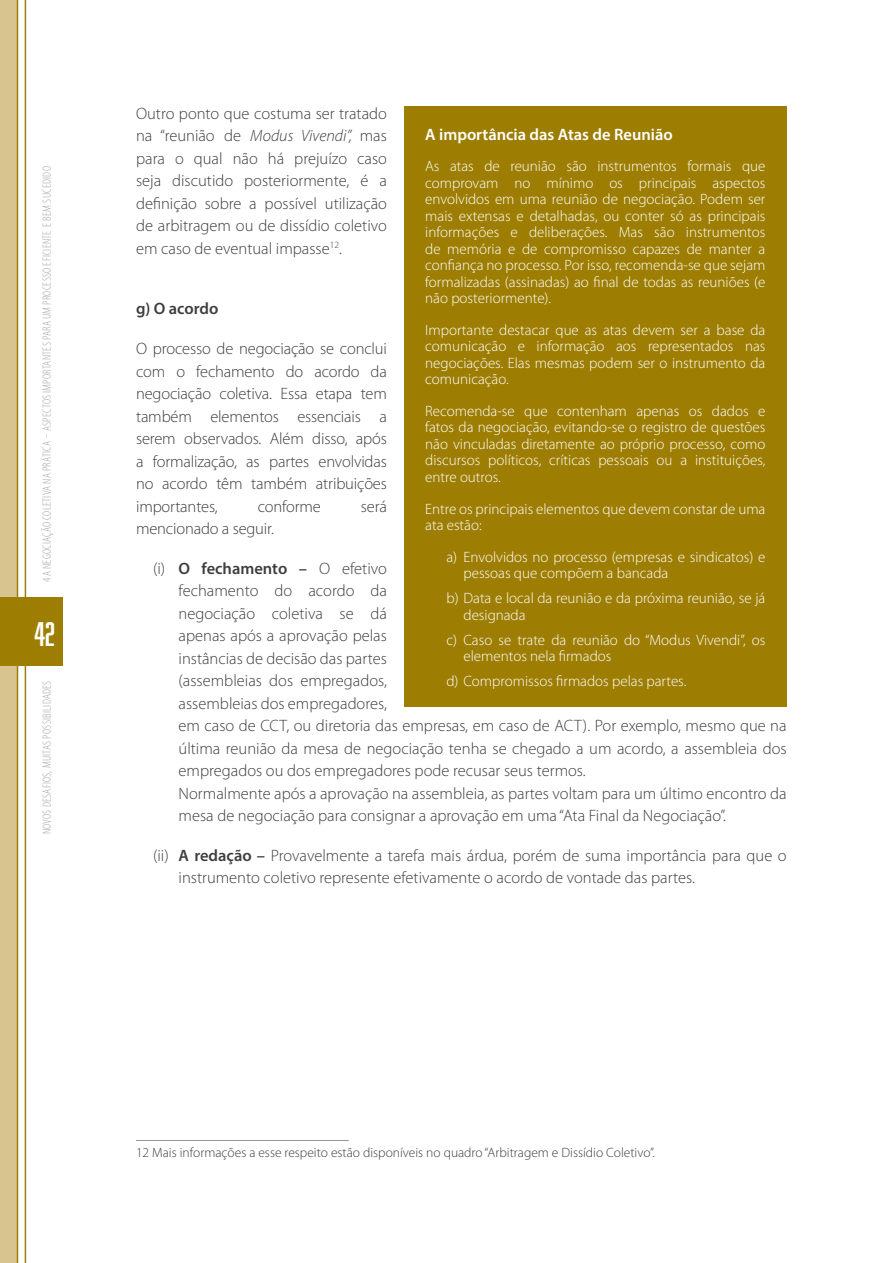
<style>
.page{position:relative;width:893px;height:1263px;background:#fff}
.page>*{position:absolute;margin:0;border:0;box-sizing:border-box;transform-origin:0 0}
.t1{font:31.35px "Abolition";color:#fff}
.t2{font:300 16.5px/22.5px "Myriad Pro";color:#3e3e3f;text-align:justify}
.t3{font:600 16.5px "Myriad Pro";color:#fff}
.t4{font:600 16.5px "Myriad Pro";color:#3e3e3f}
.t5{font:300 15px/16.5px "Myriad Pro";color:#fff}
.t6{font:300 13.5px "Myriad Pro";color:#3e3e3f}
.t7{font:300 condensed 12px "Myriad Pro";letter-spacing:.02em;color:#a8a9ad}
.s1{font-style:italic}
.s2{font-weight:600}
</style>
<div class="page">
<hr style="left:136px;top:1140px;width:213px;height:1px;background:#939598">
<div style="left:404px;top:106px;width:383px;height:601px;background:#9d7e02"></div>
<div style="left:0;top:0;width:17px;height:1263px;background:#d8c48f"></div>
<div style="left:0;top:597px;width:63px;height:68px;background:#9d7e02"></div>
<hr style="left:17px;top:0;width:1px;height:1263px;background:#9d7e02">
<hr style="left:25px;top:0;width:1px;height:1263px;background:#9d7e02">
<p class="t7" style="left:41px;top:582px;width:418px;rotate:-90deg">4 A NEGOCIAÇÃO COLETIVA NA PRÁTICA – ASPECTOS IMPORTANTES PARA UM PROCESSO EFICIENTE E BEM SUCEDIDO</p>
<h1 class="t1" style="left:35px;top:615px;width:22px">42</h1>
<p class="t7" style="left:41px;top:834px;width:154px;rotate:-90deg">Novos desafios, muitas possibilidades</p>
<p class="t2" style="left:136px;top:102px;width:252px">Outro ponto que costuma ser tratado na “reunião de <span class="s1">Modus Vivendi”,</span> mas para o qual não há prejuízo caso seja discutido posteriormente, é a definição sobre a possível utilização de arbitragem ou de dissídio coletivo em caso de eventual impasse<sup>12</sup>.</p>
<p class="t3" style="left:425px;top:124px;width:249px">A importância das Atas de Reunião</p>
<p class="t5" style="left:425px;top:158px;width:342px;text-align:justify">As atas de reunião são instrumentos formais que comprovam no mínimo os principais aspectos envolvidos em uma reunião de negociação. Podem ser mais extensas e detalhadas, ou conter só as principais informações e deliberações. Mas são instrumentos de memória e de compromisso capazes de manter a confiança no processo. Por isso, recomenda-se que sejam formalizadas (assinadas) ao final de todas as reuniões (e não posteriormente).</p>
<p class="t5" style="left:425px;top:322px;width:342px;text-align:justify">Importante destacar que as atas devem ser a base da comunicação e informação aos representados nas negociações. Elas mesmas podem ser o instrumento da comunicação.</p>
<p class="t5" style="left:425px;top:403px;width:342px;text-align:justify">Recomenda-se que contenham apenas os dados e fatos da negociação, evitando-se o registro de questões não vinculadas diretamente ao próprio processo, como discursos políticos, críticas pessoais ou a instituições, entre outros.</p>
<p class="t5" style="left:425px;top:500px;width:342px">Entre os principais elementos que devem constar de uma ata estão:</p>
<p class="t5" style="left:463px;top:548px;width:303px;text-indent:-17px">a) Envolvidos no processo (empresas e sindicatos) e pessoas que compõem a bancada</p>
<p class="t5" style="left:463px;top:590px;width:303px;text-indent:-17px">b) Data e local da reunião e da próxima reunião, se já designada</p>
<p class="t5" style="left:463px;top:631px;width:303px;text-indent:-17px">c) Caso se trate da reunião do “Modus Vivendi”, os elementos nela firmados</p>
<p class="t5" style="left:446px;top:673px;width:241px">d) Compromissos firmados pelas partes.</p>
<p class="t4" style="left:136px;top:298px;width:84px">g) O acordo</p>
<p class="t2" style="left:136px;top:337px;width:252px">O processo de negociação se conclui com o fechamento do acordo da negociação coletiva. Essa etapa tem também elementos essenciais a serem observados. Além disso, após a formalização, as partes envolvidas no acordo têm também atribuições importantes,</p>
<p class="t2" style="left:258px;top:495px;width:65px">conforme</p>
<p class="t2" style="left:361px;top:495px;width:28px">será</p>
<p class="t2" style="left:136px;top:518px;width:139px">mencionado a seguir.</p>
<p class="t2" style="left:179px;top:557px;width:610px;text-align:left;text-indent:-26px">(i) <span class="s2">O fechamento –</span> O efetivo<br>fechamento do acordo da<br>negociação coletiva se dá<br>apenas após a aprovação pelas<br>instâncias de decisão das partes<br>(assembleias dos empregados,<br>assembleias dos empregadores,<br>em caso de CCT, ou diretoria das empresas, em caso de ACT). Por exemplo, mesmo que na última reunião da mesa de negociação tenha se chegado a um acordo, a assembleia dos empregados ou dos empregadores pode recusar seus termos.<br>Normalmente após a aprovação na assembleia, as partes voltam para um último encontro da mesa de negociação para consignar a aprovação em uma “Ata Final da Negociação”.</p>
<p class="t2" style="left:179px;top:844px;width:610px;text-indent:-26px">(ii) <span class="s2">A redação –</span> Provavelmente a tarefa mais árdua, porém de suma importância para que o instrumento coletivo represente efetivamente o acordo de vontade das partes.</p>
<p class="t6" style="left:136px;top:1145px;width:520px">12 Mais informações a esse respeito estão disponíveis no quadro “Arbitragem e Dissídio Coletivo”.</p>
</div>
